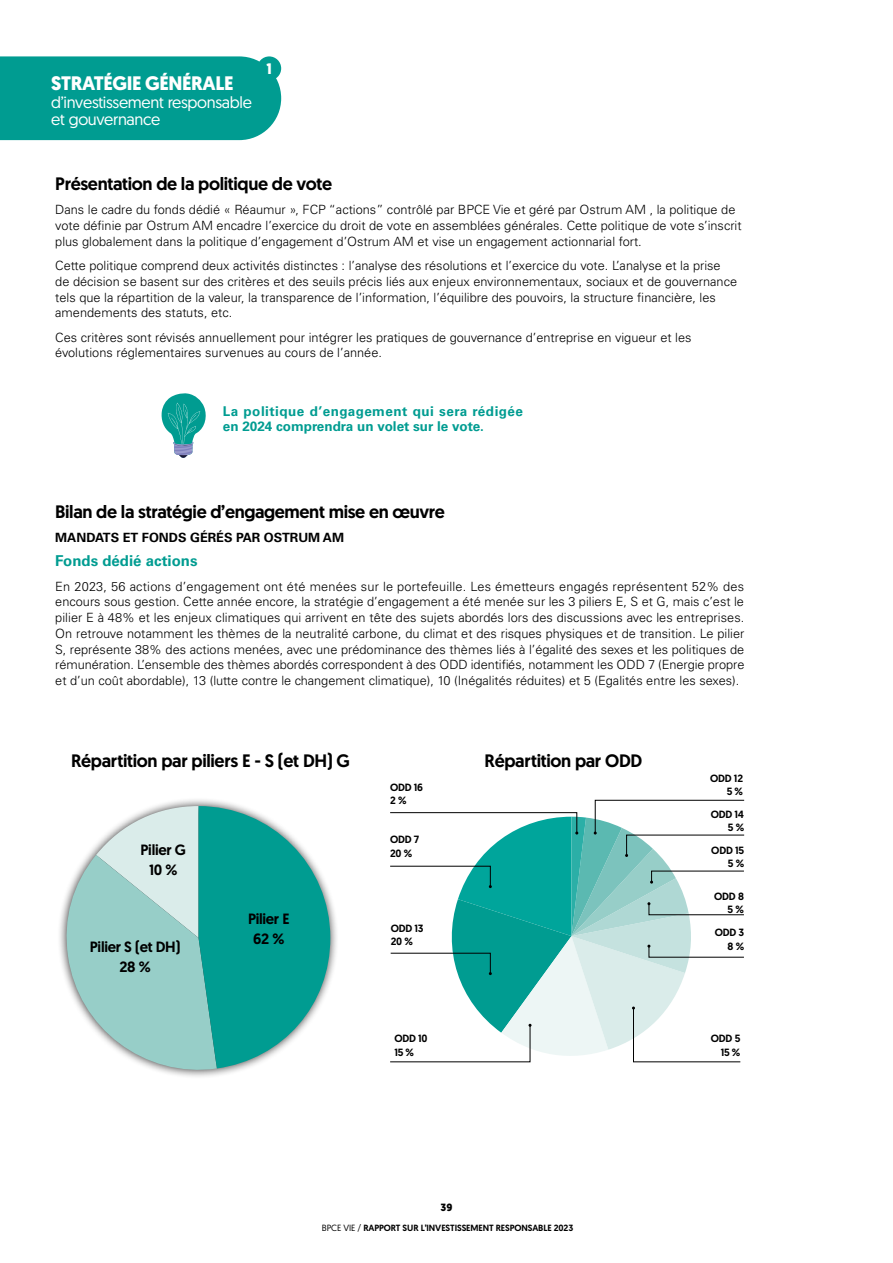
<style>
.page{position:relative;width:893px;height:1263px;background:#fff}
.page>*{position:absolute;margin:0;border:0;box-sizing:border-box;transform-origin:0 0}
.t1{font:700 19.5px "Geomanist";letter-spacing:-.02em;color:#fff}
.t2{font:500 18px "Geomanist";letter-spacing:-.02em;color:#000}
.t3{font:16.35px/17.1px "Geomanist";letter-spacing:-.02em;color:#fff}
.t4{font:700 15.3px "Geomanist";color:#fff}
.t5{font:700 15px "Univers LT Std";color:#009c91}
.t6{font:500 14.85px/19.8px "Geomanist";letter-spacing:-.02em;color:#000;text-align:center}
.t7{font:700 13.5px/15px "Univers LT Std";letter-spacing:.015em;color:#009c91}
.t8{font:300 12.75px/15.8px "Univers LT Std";color:#000}
.t9{font:700 12.75px "Univers LT Std";color:#000}
.t10{font:500 10.5px/13.5px "Geomanist";letter-spacing:-.02em;color:#000;text-align:right}
.t11{font:700 10.5px "Geomanist";color:#000}
.t12{font:500 9px "Geomanist";letter-spacing:-.01em;color:#000}
.s1{font-weight:400}
</style>
<div class="page">
<div style="left:0;top:56px;width:281px;height:84px;background:#009c91"></div>
<div style="left:257px;top:56px;width:24px;height:24px;background:#009c91;border-radius:50%"></div>
<svg style="left:161px;top:393px;width:45px;height:65px"></svg>
<svg style="left:390px;top:799px;width:355px;height:263px"></svg>
<div style="left:57px;top:797px;width:282px;height:282px;background:#000;opacity:.75"></div>
<svg style="left:63px;top:806px;width:267px;height:272px"></svg>
<h1 class="t1" style="left:51px;top:71px;width:184px">STRATÉGIE GÉNÉRALE</h1>
<p class="t3" style="left:51px;top:93px;width:202px">d’investissement responsable et gouvernance</p>
<p class="t4" style="left:266px;top:58px;width:7px">1</p>
<h2 class="t2" style="left:55px;top:172px;width:279px">Présentation de la politique de vote</h2>
<p class="t8" style="left:55px;top:202px;width:688px">Dans le cadre du fonds dédié « Réaumur », FCP “actions” contrôlé par BPCE Vie et géré par Ostrum AM , la politique de vote définie par Ostrum AM encadre l’exercice du droit de vote en assemblées générales. Cette politique de vote s’inscrit plus globalement dans la politique d’engagement d’Ostrum AM et vise un engagement actionnarial fort.</p>
<p class="t8" style="left:55px;top:258px;width:683px">Cette politique comprend deux activités distinctes : l’analyse des résolutions et l’exercice du vote. L’analyse et la prise de décision se basent sur des critères et des seuils précis liés aux enjeux environnementaux, sociaux et de gouvernance tels que la répartition de la valeur, la transparence de l’information, l’équilibre des pouvoirs, la structure financière, les amendements des statuts, etc.</p>
<p class="t8" style="left:55px;top:329px;width:638px">Ces critères sont révisés annuellement pour intégrer les pratiques de gouvernance d’entreprise en vigueur et les évolutions réglementaires survenues au cours de l’année.</p>
<p class="t7" style="left:223px;top:404px;width:302px">La politique d’engagement qui sera rédigée en 2024 comprendra un volet sur le vote.</p>
<h2 class="t2" style="left:55px;top:500px;width:391px">Bilan de la stratégie d’engagement mise en œuvre</h2>
<p class="t9" style="left:55px;top:530px;width:290px">MANDATS ET FONDS GÉRÉS PAR OSTRUM AM</p>
<p class="t5" style="left:55px;top:552px;width:144px">Fonds dédié actions</p>
<p class="t8" style="left:55px;top:578px;width:691px;text-align:justify">En 2023, 56 actions d’engagement ont été menées sur le portefeuille. Les émetteurs engagés représentent 52% des encours sous gestion. Cette année encore, la stratégie d’engagement a été menée sur les 3 piliers E, S et G, mais c’est le pilier E à 48% et les enjeux climatiques qui arrivent en tête des sujets abordés lors des discussions avec les entreprises.<br>On retrouve notamment les thèmes de la neutralité carbone, du climat et des risques physiques et de transition. Le pilier S, représente 38% des actions menées, avec une prédominance des thèmes liés à l’égalité des sexes et les politiques de rémunération. L’ensemble des thèmes abordés correspondent à des ODD identifiés, notamment les ODD 7 (Energie propre et d’un coût abordable), 13 (lutte contre le changement climatique), 10 (Inégalités réduites) et 5 (Egalités entre les sexes).</p>
<h2 class="t2" style="left:71px;top:748px;width:280px">Répartition par piliers E - S (et DH) G</h2>
<p class="t6" style="left:141px;top:840px;width:47px">Pilier G<br>10 %</p>
<p class="t6" style="left:90px;top:937px;width:92px">Pilier S (et DH)<br>28 %</p>
<p class="t6" style="left:248px;top:909px;width:43px">Pilier E<br>62 %</p>
<h2 class="t2" style="left:485px;top:748px;width:159px">Répartition par ODD</h2>
<p class="t10" style="left:390px;top:780px;width:35px;text-align:left">ODD 16<br>2 %</p>
<p class="t10" style="left:710px;top:771px;width:35px">ODD 12<br>5 %</p>
<p class="t10" style="left:711px;top:807px;width:35px">ODD 14<br>5 %</p>
<p class="t10" style="left:711px;top:843px;width:34px">ODD 15<br>5 %</p>
<p class="t10" style="left:714px;top:889px;width:31px">ODD 8<br>5 %</p>
<p class="t10" style="left:715px;top:925px;width:31px">ODD 3<br>8 %</p>
<p class="t10" style="left:390px;top:833px;width:31px;text-align:left">ODD 7<br>20 %</p>
<p class="t10" style="left:391px;top:921px;width:34px;text-align:left">ODD 13<br>20 %</p>
<p class="t10" style="left:394px;top:1032px;width:35px;text-align:left">ODD 10<br>15 %</p>
<p class="t10" style="left:711px;top:1032px;width:31px">ODD 5<br>15 %</p>
<p class="t11" style="left:441px;top:1200px;width:13px">39</p>
<p class="t12" style="left:322px;top:1222px;width:253px"><span class="s1">BPCE VIE /</span> RAPPORT SUR L’INVESTISSEMENT RESPONSABLE 2023</p>
</div>
